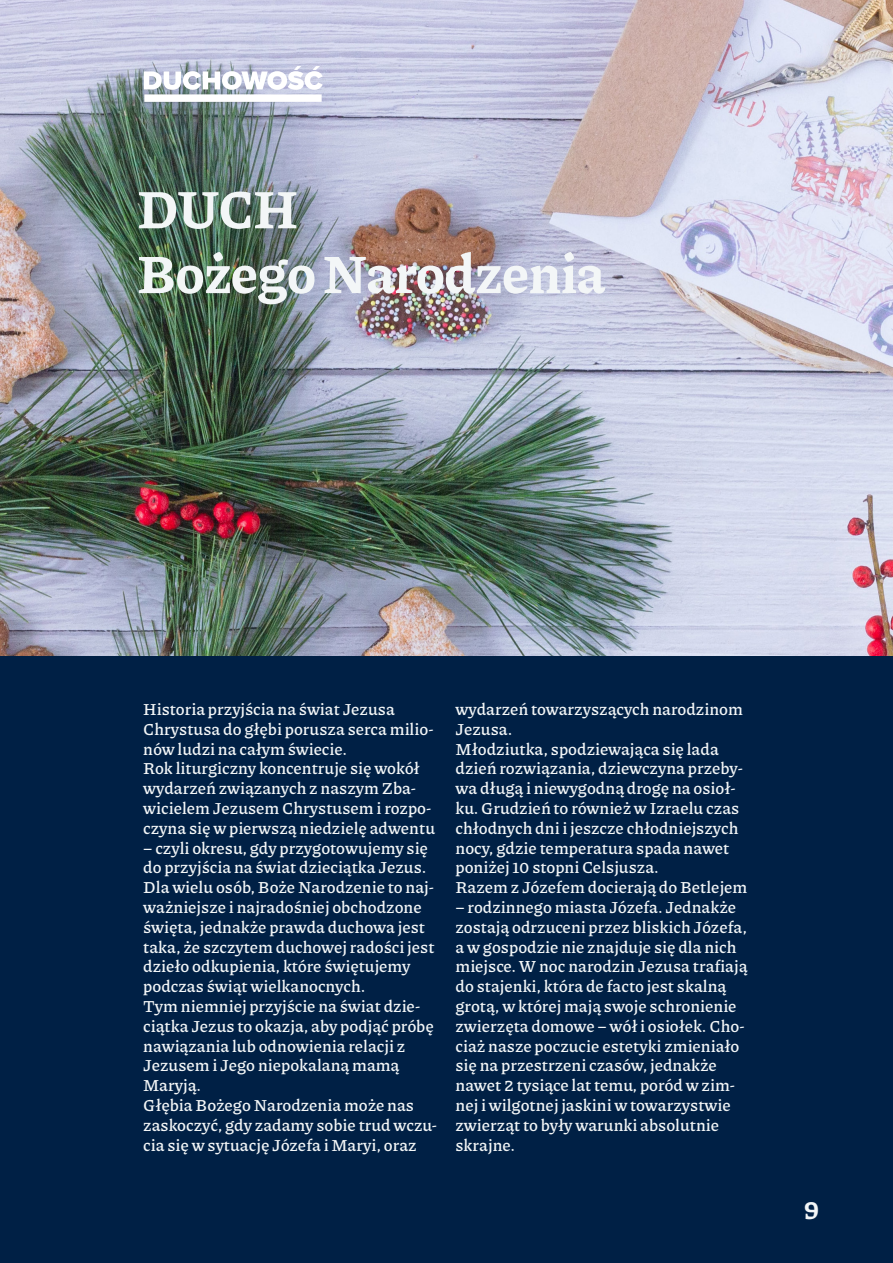
<style>
.page{position:relative;width:893px;height:1263px;background:#fff}
.page>*{position:absolute;margin:0;border:0;box-sizing:border-box;transform-origin:0 0}
.Subheading{font:800 54px "Piazzolla";letter-spacing:-.02em;color:#f3f6f7}
.t1{font:800 27px "Piazzolla";color:#f3f6f7}
.Body_Text{font:600 16.5px/19.8px "Piazzolla";color:#f3f6f7}
</style>
<div class="page">
<img style="left:0;top:0;width:893px;height:656px">
<div style="left:0;top:656px;width:893px;height:607px;background:#002045"></div>
<div style="left:144px;top:94px;width:178px;height:8px;background:#fff"></div>
<svg style="left:144px;top:66px;width:179px;height:24px"></svg>
<p class="Subheading" style="left:137px;top:178px;width:162px">DUCH</p>
<p class="Subheading" style="left:137px;top:242px;width:470px">Bożego Narodzenia</p>
<p class="Body_Text" style="left:143px;top:699px;width:292px">Historia przyjścia na świat Jezusa<br>Chrystusa do głębi porusza serca milio&shy;nów ludzi na całym świecie.</p>
<p class="Body_Text" style="left:143px;top:758px;width:293px">Rok liturgiczny koncentruje się wokół wydarzeń związanych z naszym Zba&shy;wicielem Jezusem Chrystusem i rozpo&shy;czyna się w pierwszą niedzielę adwentu</p>
<p class="Body_Text" style="left:143px;top:838px;width:293px">– czyli okresu, gdy przygotowujemy się do przyjścia na świat dzieciątka Jezus.<br>Dla wielu osób, Boże Narodzenie to naj&shy;ważniejsze i najradośniej obchodzone święta, jednakże prawda duchowa jest taka, że szczytem duchowej radości jest dzieło odkupienia, które świętujemy podczas świąt wielkanocnych.</p>
<p class="Body_Text" style="left:143px;top:996px;width:292px">Tym niemniej przyjście na świat dzie&shy;ciątka Jezus to okazja, aby podjąć próbę nawiązania lub odnowienia relacji z<br>Jezusem i Jego niepokalaną mamą<br>Maryją.</p>
<p class="Body_Text" style="left:143px;top:1095px;width:295px">Głębia Bożego Narodzenia może nas zaskoczyć, gdy zadamy sobie trud wczu&shy;cia się w sytuację Józefa i Maryi, oraz</p>
<p class="Body_Text" style="left:455px;top:699px;width:289px">wydarzeń towarzyszących narodzinom<br>Jezusa.</p>
<p class="Body_Text" style="left:455px;top:739px;width:289px">Młodziutka, spodziewająca się lada dzień rozwiązania, dziewczyna przeby&shy;wa długą i niewygodną drogę na osioł&shy;ku. Grudzień to również w Izraelu czas chłodnych dni i jeszcze chłodniejszych nocy, gdzie temperatura spada nawet poniżej 10 stopni Celsjusza.</p>
<p class="Body_Text" style="left:455px;top:877px;width:293px">Razem z Józefem docierają do Betlejem</p>
<p class="Body_Text" style="left:455px;top:897px;width:293px">– rodzinnego miasta Józefa. Jednakże zostają odrzuceni przez bliskich Józefa, a w gospodzie nie znajduje się dla nich miejsce. W noc narodzin Jezusa trafiają do stajenki, która de facto jest skalną grotą, w której mają swoje schronienie zwierzęta domowe – wół i osiołek. Cho&shy;ciaż nasze poczucie estetyki zmieniało się na przestrzeni czasów, jednakże nawet 2 tysiące lat temu, poród w zim&shy;nej i wilgotnej jaskini w towarzystwie zwierząt to były warunki absolutnie skrajne.</p>
<h2 class="t1" style="left:803px;top:1194px;width:17px">9</h2>
</div>
